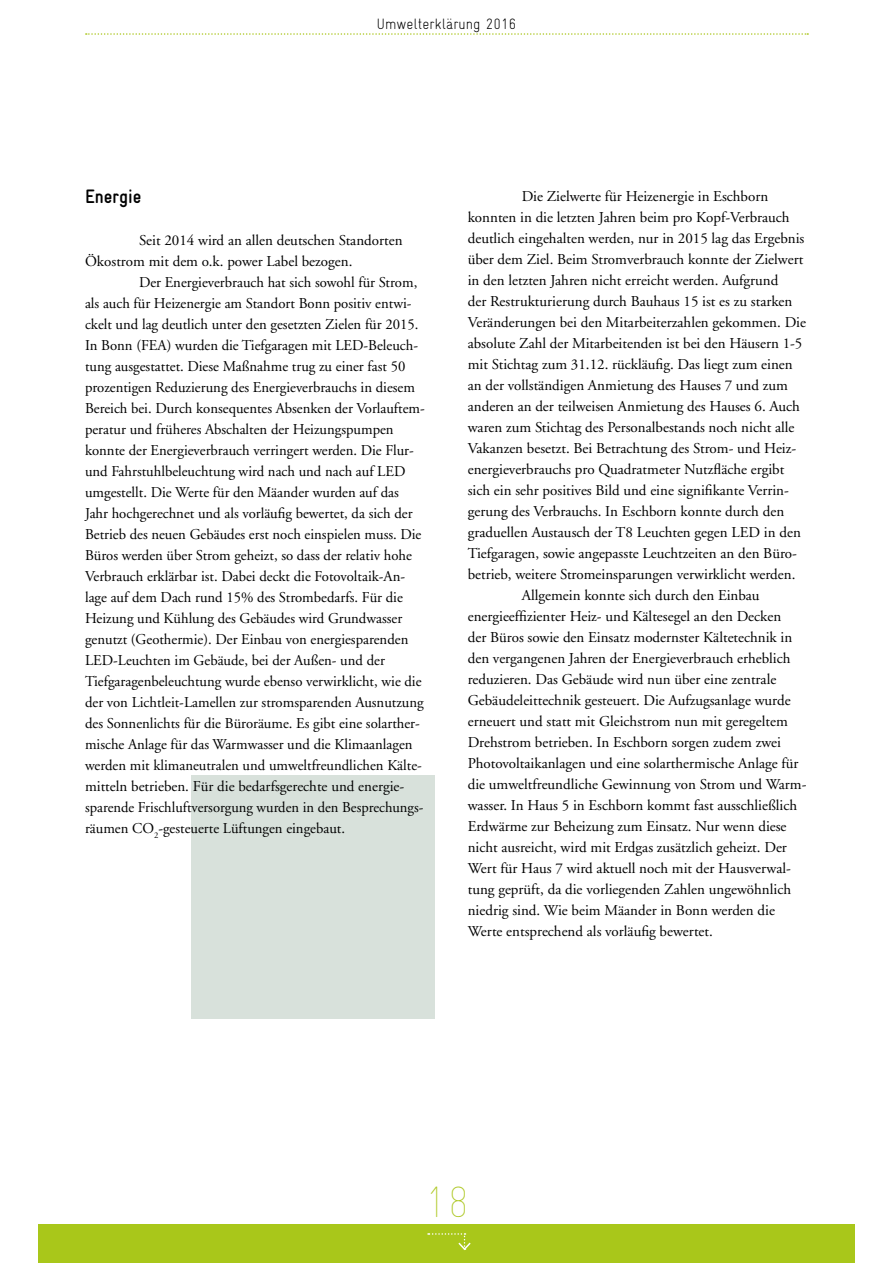
<style>
.page{position:relative;width:893px;height:1263px;background:#fff}
.page>*{position:absolute;margin:0;border:0;box-sizing:border-box;transform-origin:0 0}
.t1{font:100 condensed 43.5px "Gravur";color:#aec825}
._3_Copy_10_14{font:700 condensed 19.5px "Gravur";color:#000}
._3_Copy_10_14-2{font:15px/21px "Adobe Garamond";color:#000}
.t2{font:300 condensed 15px "Gravur";color:#000}
</style>
<div class="page">
<div style="left:38px;top:1225px;width:817px;height:38px;background:#a9c71a"></div>
<svg style="left:86px;top:33px;width:722px;height:2px"></svg>
<svg style="left:428px;top:1233px;width:43px;height:18px"></svg>
<div style="left:191px;top:775px;width:243px;height:243px;background:#d8e1db"></div>
<p class="t2" style="left:376px;top:15px;width:142px">Umwelterklärung 2016</p>
<p class="_3_Copy_10_14" style="left:85px;top:185px;width:58px">Energie</p>
<p class="_3_Copy_10_14-2" style="left:85px;top:230px;width:319px;text-indent:54px">Seit 2014 wird an allen deutschen Standorten<br>Ökostrom mit dem o.k. power Label bezogen.</p>
<p class="_3_Copy_10_14-2" style="left:85px;top:272px;width:341px;text-indent:54px">Der Energieverbrauch hat sich sowohl für Strom, als auch für Heizenergie am Standort Bonn positiv entwi&shy;ckelt und lag deutlich unter den gesetzten Zielen für 2015.<br>In Bonn (FEA) wurden die Tiefgaragen mit LED-Beleuch&shy;tung ausgestattet. Diese Maßnahme trug zu einer fast 50 prozentigen Reduzierung des Energieverbrauchs in diesem Bereich bei. Durch konsequentes Absenken der Vorlauftem&shy;peratur und früheres Abschalten der Heizungspumpen konnte der Energieverbrauch verringert werden. Die Flur&shy;und Fahrstuhlbeleuchtung wird nach und nach auf LED umgestellt. Die Werte für den Mäander wurden auf das Jahr hochgerechnet und als vorläufig bewertet, da sich der Betrieb des neuen Gebäudes erst noch einspielen muss. Die Büros werden über Strom geheizt, so dass der relativ hohe Verbrauch erklärbar ist. Dabei deckt die Fotovoltaik-An&shy;lage auf dem Dach rund 15% des Strombedarfs. Für die Heizung und Kühlung des Gebäudes wird Grundwasser genutzt (Geothermie). Der Einbau von energiesparenden LED-Leuchten im Gebäude, bei der Außen- und der Tiefgaragenbeleuchtung wurde ebenso verwirklicht, wie die der von Lichtleit-Lamellen zur stromsparenden Ausnutzung des Sonnenlichts für die Büroräume. Es gibt eine solarther&shy;mische Anlage für das Warmwasser und die Klimaanlagen werden mit klimaneutralen und umweltfreundlichen Kälte&shy;mitteln betrieben. Für die bedarfsgerechte und energie&shy;sparende Frischluftversorgung wurden in den Besprechungs&shy;räumen CO<sub>2</sub>-gesteuerte Lüftungen eingebaut.</p>
<p class="_3_Copy_10_14-2" style="left:468px;top:186px;width:340px;text-indent:54px">Die Zielwerte für Heizenergie in Eschborn konnten in die letzten Jahren beim pro Kopf-Verbrauch deutlich eingehalten werden, nur in 2015 lag das Ergebnis über dem Ziel. Beim Stromverbrauch konnte der Zielwert in den letzten Jahren nicht erreicht werden. Aufgrund<br>der Restrukturierung durch Bauhaus 15 ist es zu starken Veränderungen bei den Mitarbeiterzahlen gekommen. Die absolute Zahl der Mitarbeitenden ist bei den Häusern 1-5 mit Stichtag zum 31.12. rückläufig. Das liegt zum einen an der vollständigen Anmietung des Hauses 7 und zum anderen an der teilweisen Anmietung des Hauses 6. Auch waren zum Stichtag des Personalbestands noch nicht alle Vakanzen besetzt. Bei Betrachtung des Strom- und Heiz&shy;energieverbrauchs pro Quadratmeter Nutzfläche ergibt sich ein sehr positives Bild und eine signifikante Verrin&shy;gerung des Verbrauchs. In Eschborn konnte durch den graduellen Austausch der T8 Leuchten gegen LED in den Tiefgaragen, sowie angepasste Leuchtzeiten an den Büro&shy;betrieb, weitere Stromeinsparungen verwirklicht werden.</p>
<p class="_3_Copy_10_14-2" style="left:468px;top:585px;width:340px;text-indent:54px">Allgemein konnte sich durch den Einbau energieeffizienter Heiz- und Kältesegel an den Decken<br>der Büros sowie den Einsatz modernster Kältetechnik in den vergangenen Jahren der Energieverbrauch erheblich reduzieren. Das Gebäude wird nun über eine zentrale Gebäudeleittechnik gesteuert. Die Aufzugsanlage wurde erneuert und statt mit Gleichstrom nun mit geregeltem Drehstrom betrieben. In Eschborn sorgen zudem zwei Photovoltaikanlagen und eine solarthermische Anlage für die umweltfreundliche Gewinnung von Strom und Warm&shy;wasser. In Haus 5 in Eschborn kommt fast ausschließlich Erdwärme zur Beheizung zum Einsatz. Nur wenn diese nicht ausreicht, wird mit Erdgas zusätzlich geheizt. Der Wert für Haus 7 wird aktuell noch mit der Hausverwal&shy;tung geprüft, da die vorliegenden Zahlen ungewöhnlich niedrig sind. Wie beim Mäander in Bonn werden die Werte entsprechend als vorläufig bewertet.</p>
<h1 class="t1" style="left:422px;top:1178px;width:49px">18</h1>
</div>
